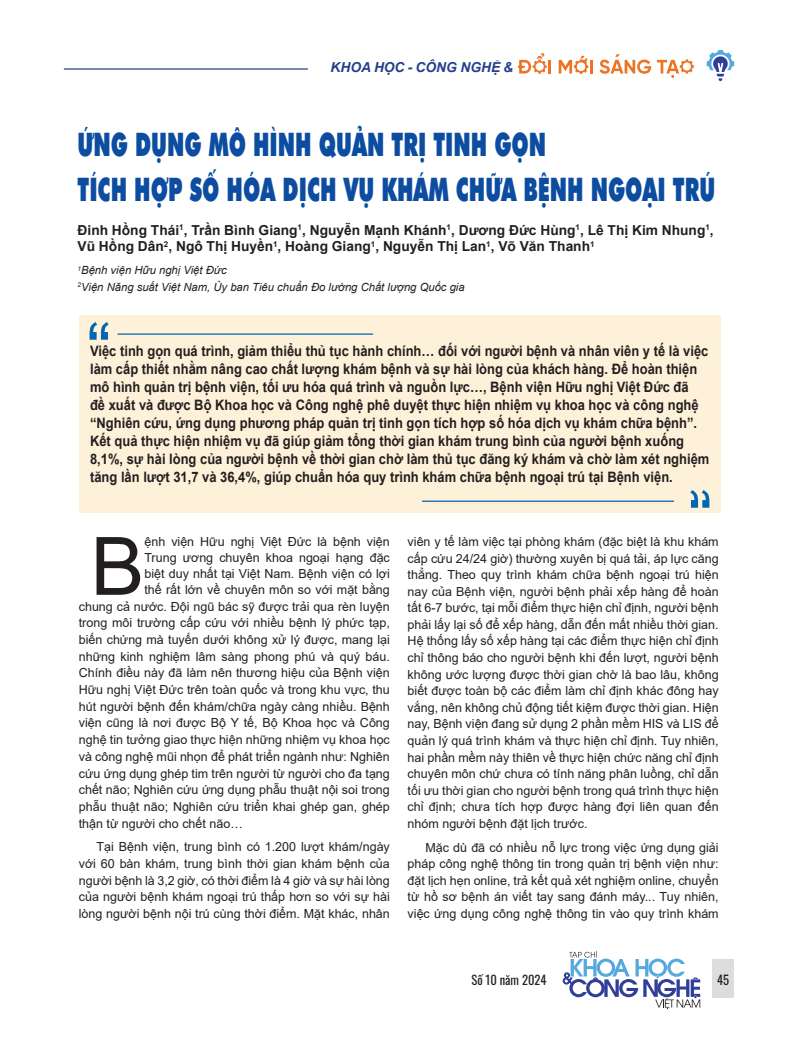
<style>
.page{position:relative;width:798px;height:1042px;background:#fff}
.page>*{position:absolute;margin:0;border:0;box-sizing:border-box;transform-origin:0 0}
.t1{font:80.62px "Arial";color:#231f20}
.t2{font:32.5px/45px "UTM Futura Extra";color:#0d4da1;scale:.63 1}
.t3{font:700 14.38px/18.1px "Arial";color:#231f20;scale:.9 1}
.t4{font:700 13.75px/16.2px "Arial";color:#231f20}
.t5{font:italic 700 13.75px "Arial";letter-spacing:.005em;color:#253f8e}
.t6{font:12.5px/16.6px "Arial";color:#231f20;text-align:justify}
.t7{font:12.5px "Oswald";color:#231f20}
.t8{font:italic 11.25px/16.2px "Arial";color:#231f20}
</style>
<div class="page">
<svg style="left:706px;top:50px;width:27px;height:31px"></svg>
<hr style="left:64px;top:68px;width:244px;height:2px;background:#253f8e">
<hr style="left:548px;top:60px;width:3px;height:14px;background:#ec7525">
<svg style="left:518px;top:53px;width:28px;height:21px"></svg>
<hr style="left:589px;top:60px;width:3px;height:14px;background:#ec7525">
<svg style="left:558px;top:56px;width:30px;height:18px"></svg>
<svg style="left:599px;top:54px;width:94px;height:24px"></svg>
<div style="left:712px;top:958px;width:21px;height:39px;background:#dcdddf"></div>
<svg style="left:562px;top:951px;width:138px;height:58px"></svg>
<div style="left:79px;top:315px;width:641px;height:198px;background:#fef1d9"></div>
<svg style="left:89px;top:322px;width:19px;height:18px"></svg>
<hr style="left:117px;top:333px;width:256px;height:2px;background:#0166b3">
<svg style="left:690px;top:490px;width:19px;height:18px"></svg>
<hr style="left:422px;top:500px;width:251px;height:2px;background:#0166b3">
<p class="t5" style="left:330px;top:58px;width:184px">KHOA HỌC - CÔNG NGHỆ &amp;</p>
<h2 class="t2" style="left:78px;top:122px;width:1013px">ỨNG DỤNG MÔ HÌNH QUẢN TRỊ TINH GỌN<br>TÍCH HỢP SỐ HÓA DỊCH VỤ KHÁM CHỮA BỆNH NGOẠI TRÚ</h2>
<p class="t4" style="left:77px;top:222px;width:637px">Đinh Hồng Thái<sup>1</sup>, Trần Bình Giang<sup>1</sup>, Nguyễn Mạnh Khánh<sup>1</sup>, Dương Đức Hùng<sup>1</sup>, Lê Thị Kim Nhung<sup>1</sup>,<br>Vũ Hồng Dân<sup>2</sup>, Ngô Thị Huyền<sup>1</sup>, Hoàng Giang<sup>1</sup>, Nguyễn Thị Lan<sup>1</sup>, Võ Văn Thanh<sup>1</sup></p>
<p class="t8" style="left:78px;top:262px;width:388px"><sup>1</sup>Bệnh viện Hữu nghị Việt Đức<br><sup>2</sup>Viện Năng suất Việt Nam, Ủy ban Tiêu chuẩn Đo lường Chất lượng Quốc gia</p>
<p class="t3" style="left:90px;top:342px;width:689px">Việc tinh gọn quá trình, giảm thiểu thủ tục hành chính… đối với người bệnh và nhân viên y tế là việc làm cấp thiết nhằm nâng cao chất lượng khám bệnh và sự hài lòng của khách hàng. Để hoàn thiện mô hình quản trị bệnh viện, tối ưu hóa quá trình và nguồn lực…, Bệnh viện Hữu nghị Việt Đức đã<br>đề xuất và được Bộ Khoa học và Công nghệ phê duyệt thực hiện nhiệm vụ khoa học và công nghệ “Nghiên cứu, ứng dụng phương pháp quản trị tinh gọn tích hợp số hóa dịch vụ khám chữa bệnh”.<br>Kết quả thực hiện nhiệm vụ đã giúp giảm tổng thời gian khám trung bình của người bệnh xuống 8,1%, sự hài lòng của người bệnh về thời gian chờ làm thủ tục đăng ký khám và chờ làm xét nghiệm tăng lần lượt 31,7 và 36,4%, giúp chuẩn hóa quy trình khám chữa bệnh ngoại trú tại Bệnh viện.</p>
<h1 class="t1" style="left:91px;top:511px;width:55px">B</h1>
<p class="t6" style="left:144px;top:533px;width:247px">ệnh viện Hữu nghị Việt Đức là bệnh viện</p>
<p class="t6" style="left:144px;top:549px;width:247px">Trung ương chuyên khoa ngoại hạng đặc</p>
<p class="t6" style="left:144px;top:565px;width:247px">biệt duy nhất tại Việt Nam. Bệnh viện có lợi</p>
<p class="t6" style="left:144px;top:581px;width:247px">thế rất lớn về chuyên môn so với mặt bằng</p>
<p class="t6" style="left:79px;top:598px;width:312px">chung cả nước. Đội ngũ bác sỹ được trải qua rèn luyện</p>
<p class="t6" style="left:79px;top:614px;width:312px">trong môi trường cấp cứu với nhiều bệnh lý phức tạp,</p>
<p class="t6" style="left:79px;top:631px;width:312px">biến chứng mà tuyến dưới không xử lý được, mang lại</p>
<p class="t6" style="left:79px;top:648px;width:312px">những kinh nghiệm lâm sàng phong phú và quý báu.</p>
<p class="t6" style="left:79px;top:665px;width:312px">Chính điều này đã làm nên thương hiệu của Bệnh viện</p>
<p class="t6" style="left:79px;top:681px;width:312px">Hữu nghị Việt Đức trên toàn quốc và trong khu vực, thu</p>
<p class="t6" style="left:79px;top:698px;width:312px">hút người bệnh đến khám/chữa ngày càng nhiều. Bệnh</p>
<p class="t6" style="left:79px;top:715px;width:312px">viện cũng là nơi được Bộ Y tế, Bộ Khoa học và Công</p>
<p class="t6" style="left:79px;top:731px;width:312px">nghệ tin tưởng giao thực hiện những nhiệm vụ khoa học</p>
<p class="t6" style="left:79px;top:748px;width:312px">và công nghệ mũi nhọn để phát triển ngành như: Nghiên</p>
<p class="t6" style="left:79px;top:765px;width:312px">cứu ứng dụng ghép tim trên người từ người cho đa tạng</p>
<p class="t6" style="left:79px;top:781px;width:312px">chết não; Nghiên cứu ứng dụng phẫu thuật nội soi trong</p>
<p class="t6" style="left:79px;top:798px;width:312px">phẫu thuật não; Nghiên cứu triển khai ghép gan, ghép</p>
<p class="t6" style="left:79px;top:815px;width:165px">thận từ người cho chết não…</p>
<p class="t6" style="left:79px;top:838px;width:312px;text-indent:18px">Tại Bệnh viện, trung bình có 1.200 lượt khám/ngày với 60 bàn khám, trung bình thời gian khám bệnh của người bệnh là 3,2 giờ, có thời điểm là 4 giờ và sự hài lòng của người bệnh khám ngoại trú thấp hơn so với sự hài lòng người bệnh nội trú cùng thời điểm. Mặt khác, nhân</p>
<p class="t6" style="left:407px;top:533px;width:312px">viên y tế làm việc tại phòng khám (đặc biệt là khu khám cấp cứu 24/24 giờ) thường xuyên bị quá tải, áp lực căng thẳng. Theo quy trình khám chữa bệnh ngoại trú hiện nay của Bệnh viện, người bệnh phải xếp hàng để hoàn tất 6-7 bước, tại mỗi điểm thực hiện chỉ định, người bệnh phải lấy lại số để xếp hàng, dẫn đến mất nhiều thời gian.<br>Hệ thống lấy số xếp hàng tại các điểm thực hiện chỉ định chỉ thông báo cho người bệnh khi đến lượt, người bệnh không ước lượng được thời gian chờ là bao lâu, không biết được toàn bộ các điểm làm chỉ định khác đông hay vắng, nên không chủ động tiết kiệm được thời gian. Hiện nay, Bệnh viện đang sử dụng 2 phần mềm HIS và LIS để quản lý quá trình khám và thực hiện chỉ định. Tuy nhiên, hai phần mềm này thiên về thực hiện chức năng chỉ định chuyên môn chứ chưa có tính năng phân luồng, chỉ dẫn tối ưu thời gian cho người bệnh trong quá trình thực hiện chỉ định; chưa tích hợp được hàng đợi liên quan đến nhóm người bệnh đặt lịch trước.</p>
<p class="t6" style="left:407px;top:839px;width:312px;text-indent:18px">Mặc dù đã có nhiều nỗ lực trong việc ứng dụng giải pháp công nghệ thông tin trong quản trị bệnh viện như: đặt lịch hẹn online, trả kết quả xét nghiệm online, chuyển từ hồ sơ bệnh án viết tay sang đánh máy... Tuy nhiên, việc ứng dụng công nghệ thông tin vào quy trình khám</p>
<p class="t7" style="left:471px;top:968px;width:76px">Số 10 năm 2024</p>
<p class="t7" style="left:716px;top:968px;width:13px">45</p>
</div>
